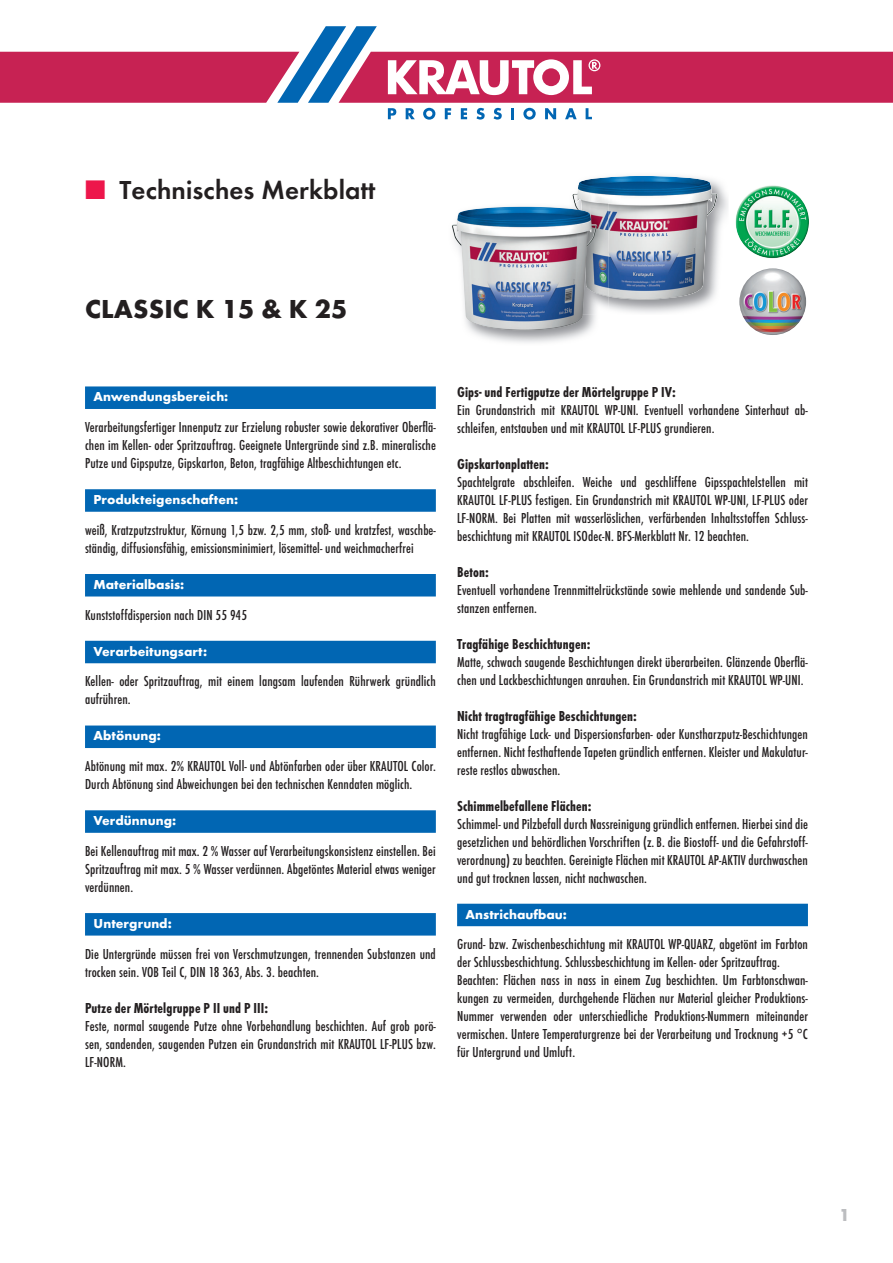
<style>
.page{position:relative;width:893px;height:1263px;background:#fff}
.page>*{position:absolute;margin:0;border:0;box-sizing:border-box;transform-origin:0 0}
.t1{font:600 27px "Futura T";letter-spacing:.005em;color:#231f20}
.t2{font:700 27px "Futura T";letter-spacing:.005em;color:#231f20}
.t3{font:700 18px "Futura T";color:#bcbdc0}
.t4{font:500 condensed 15px/18px "Futura T";letter-spacing:.005em;color:#231f20}
.t5{font:700 condensed 15px "Futura T";letter-spacing:.005em;color:#231f20}
.t6{font:700 13.5px "Futura T";color:#fff}
.s1{color:#ed164b}
</style>
<div class="page">
<svg style="left:0;top:26px;width:893px;height:94px"></svg>
<div style="left:85px;top:386px;width:351px;height:23px;background:#0166b3"></div>
<div style="left:85px;top:489px;width:351px;height:23px;background:#0166b3"></div>
<div style="left:85px;top:574px;width:351px;height:22px;background:#0166b3"></div>
<div style="left:85px;top:641px;width:351px;height:22px;background:#0166b3"></div>
<div style="left:85px;top:725px;width:351px;height:23px;background:#0166b3"></div>
<div style="left:85px;top:810px;width:351px;height:23px;background:#0166b3"></div>
<div style="left:85px;top:913px;width:351px;height:22px;background:#0166b3"></div>
<div style="left:457px;top:904px;width:351px;height:22px;background:#0166b3"></div>
<img style="left:739px;top:268px;width:67px;height:67px;border-radius:50%">
<img style="left:608px;top:175px;width:120px;height:138px">
<img style="left:572px;top:176px;width:146px;height:124px">
<img style="left:569px;top:203px;width:39px;height:112px">
<img style="left:574px;top:203px;width:34px;height:93px">
<img style="left:452px;top:207px;width:145px;height:124px">
<img style="left:735px;top:185px;width:74px;height:73px;border-radius:50%">
<h1 class="t1" style="left:85px;top:178px;width:292px"><span class="s1">■</span> Technisches Merkblatt</h1>
<h1 class="t2" style="left:85px;top:298px;width:264px">CLASSIC K 15 &amp; K 25</h1>
<p class="t6" style="left:94px;top:391px;width:136px">Anwendungsbereich:</p>
<p class="t4" style="left:85px;top:419px;width:352px;text-align:justify">Verarbeitungsfertiger Innenputz zur Erzielung robuster sowie dekorativer Oberflä&shy;chen im Kellen- oder Spritzauftrag. Geeignete Untergründe sind z.B. mineralische Putze und Gipsputze, Gipskarton, Beton, tragfähige Altbeschichtungen etc.</p>
<p class="t6" style="left:94px;top:494px;width:146px">Produkteigenschaften:</p>
<p class="t4" style="left:85px;top:522px;width:352px">weiß, Kratzputzstruktur, Körnung 1,5 bzw. 2,5 mm, stoß- und kratzfest, waschbe&shy;ständig, diffusionsfähig, emissionsminimiert, lösemittel- und weichmacherfrei</p>
<p class="t6" style="left:94px;top:579px;width:92px">Materialbasis:</p>
<p class="t4" style="left:85px;top:606px;width:164px">Kunststoffdispersion nach DIN 55 945</p>
<p class="t6" style="left:94px;top:646px;width:115px">Verarbeitungsart:</p>
<p class="t4" style="left:85px;top:673px;width:352px">Kellen- oder Spritzauftrag, mit einem langsam laufenden Rührwerk gründlich aufrühren.</p>
<p class="t6" style="left:94px;top:730px;width:69px">Abtönung:</p>
<p class="t4" style="left:85px;top:758px;width:352px">Abtönung mit max. 2% KRAUTOL Voll- und Abtönfarben oder über KRAUTOL Color.<br>Durch Abtönung sind Abweichungen bei den technischen Kenndaten möglich.</p>
<p class="t6" style="left:94px;top:815px;width:84px">Verdünnung:</p>
<p class="t4" style="left:85px;top:843px;width:352px;text-align:justify">Bei Kellenauftrag mit max. 2 % Wasser auf Verarbeitungskonsistenz einstellen. Bei Spritzauftrag mit max. 5 % Wasser verdünnen. Abgetöntes Material etwas weniger verdünnen.</p>
<p class="t6" style="left:94px;top:918px;width:80px">Untergrund:</p>
<p class="t4" style="left:85px;top:945px;width:352px">Die Untergründe müssen frei von Verschmutzungen, trennenden Substanzen und trocken sein. VOB Teil C, DIN 18 363, Abs. 3. beachten.</p>
<p class="t5" style="left:85px;top:1002px;width:185px">Putze der Mörtelgruppe P II und P III:</p>
<p class="t4" style="left:85px;top:1017px;width:352px;text-align:justify">Feste, normal saugende Putze ohne Vorbehandlung beschichten. Auf grob porö&shy;sen, sandenden, saugenden Putzen ein Grundanstrich mit KRAUTOL LF-PLUS bzw.<br>LF-NORM.</p>
<p class="t5" style="left:457px;top:386px;width:220px">Gips- und Fertigputze der Mörtelgruppe P IV:</p>
<p class="t4" style="left:457px;top:401px;width:352px">Ein Grundanstrich mit KRAUTOL WP-UNI. Eventuell vorhandene Sinterhaut ab&shy;schleifen, entstauben und mit KRAUTOL LF-PLUS grundieren.</p>
<p class="t5" style="left:457px;top:458px;width:93px">Gipskartonplatten:</p>
<p class="t4" style="left:457px;top:473px;width:352px;text-align:justify">Spachtelgrate abschleifen. Weiche und geschliffene Gipsspachtelstellen mit KRAUTOL LF-PLUS festigen. Ein Grundanstrich mit KRAUTOL WP-UNI, LF-PLUS oder LF-NORM. Bei Platten mit wasserlöslichen, verfärbenden Inhaltsstoffen Schluss&shy;beschichtung mit KRAUTOL ISOdec-N. BFS-Merkblatt Nr. 12 beachten.</p>
<p class="t5" style="left:457px;top:566px;width:33px">Beton:</p>
<p class="t4" style="left:457px;top:581px;width:352px">Eventuell vorhandene Trennmittelrückstände sowie mehlende und sandende Sub&shy;stanzen entfernen.</p>
<p class="t5" style="left:457px;top:638px;width:135px">Tragfähige Beschichtungen:</p>
<p class="t4" style="left:457px;top:653px;width:352px">Matte, schwach saugende Beschichtungen direkt überarbeiten. Glänzende Oberflä&shy;chen und Lackbeschichtungen anrauhen. Ein Grundanstrich mit KRAUTOL WP-UNI.</p>
<p class="t5" style="left:457px;top:710px;width:181px">Nicht tragtragfähige Beschichtungen:</p>
<p class="t4" style="left:457px;top:725px;width:352px;text-align:justify">Nicht tragfähige Lack- und Dispersionsfarben- oder Kunstharzputz-Beschichtungen entfernen. Nicht festhaftende Tapeten gründlich entfernen. Kleister und Makulatur&shy;reste restlos abwaschen.</p>
<p class="t5" style="left:457px;top:800px;width:136px">Schimmelbefallene Flächen:</p>
<p class="t4" style="left:457px;top:815px;width:352px;text-align:justify">Schimmel- und Pilzbefall durch Nassreinigung gründlich entfernen. Hierbei sind die gesetzlichen und behördlichen Vorschriften (z. B. die Biostoff- und die Gefahrstoff&shy;verordnung) zu beachten. Gereinigte Flächen mit KRAUTOL AP-AKTIV durchwaschen und gut trocknen lassen, nicht nachwaschen.</p>
<p class="t6" style="left:466px;top:909px;width:103px">Anstrichaufbau:</p>
<p class="t4" style="left:457px;top:936px;width:352px">Grund- bzw. Zwischenbeschichtung mit KRAUTOL WP-QUARZ, abgetönt im Farbton der Schlussbeschichtung. Schlussbeschichtung im Kellen- oder Spritzauftrag.<br>Beachten: Flächen nass in nass in einem Zug beschichten. Um Farbtonschwan&shy;kungen zu vermeiden, durchgehende Flächen nur Material gleicher Produktions-Nummer verwenden oder unterschiedliche Produktions-Nummern miteinander vermischen. Untere Temperaturgrenze bei der Verarbeitung und Trocknung +5 °C für Untergrund und Umluft.</p>
<p class="t3" style="left:839px;top:1207px;width:12px">1</p>
</div>
